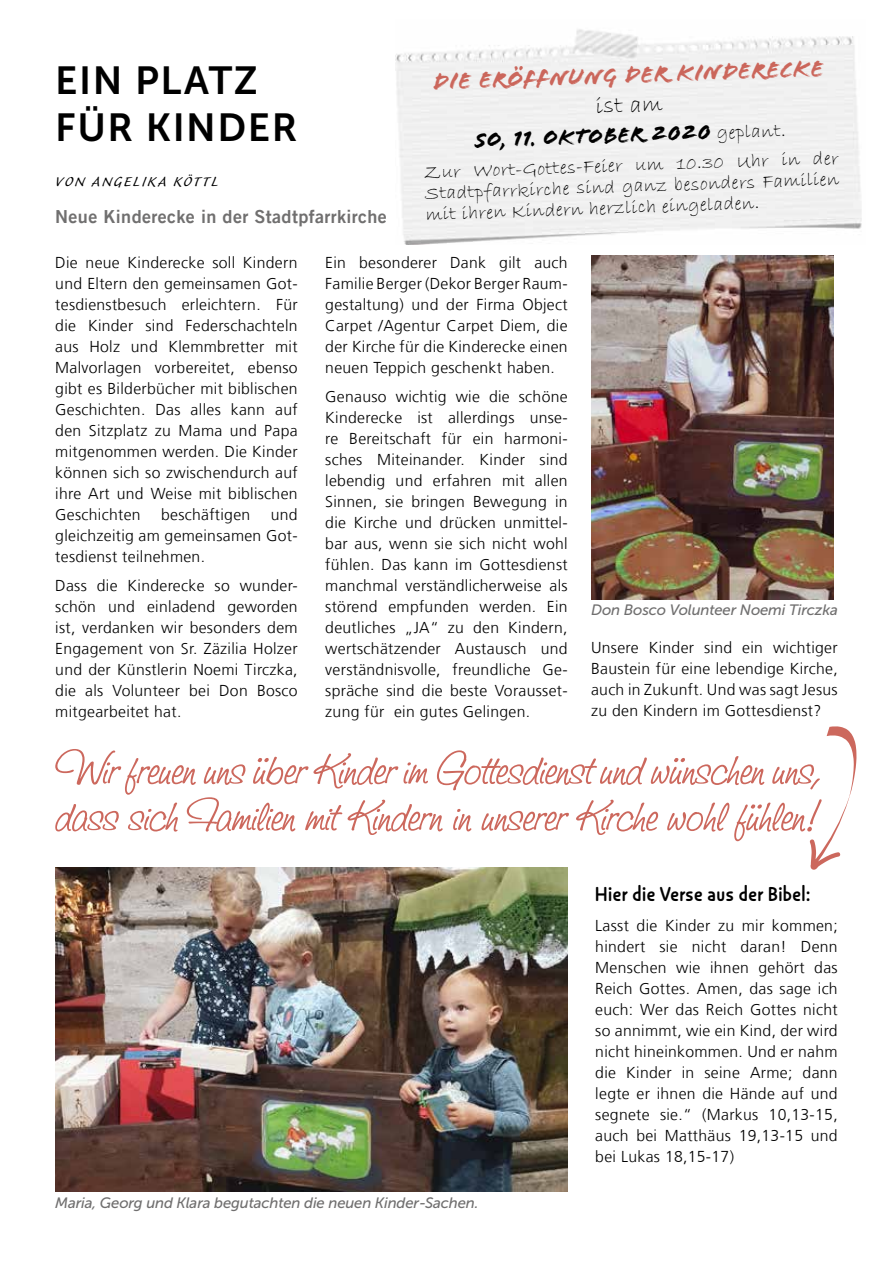
<style>
.page{position:relative;width:893px;height:1263px;background:#fff}
.page>*{position:absolute;margin:0;border:0;box-sizing:border-box;transform-origin:0 0}
.t1{font:39px/46.5px "Museo Sans 700";letter-spacing:.04em;color:#000}
.t2{font:24px "Flood Std";color:#cb665b}
.t3{font:24px "Bradley Hand ITC";color:#000}
.t4{font:22.5px "Flood Std";color:#000}
.t5{font:500 22.5px "Anca";letter-spacing:.02em;color:#000}
.t6{font:19.5px/21px "Bradley Hand ITC";color:#000;text-align:justify}
.t7{font:18px "Trade Gothic LT Com Bd 2";letter-spacing:.02em;color:#706f6f}
.t8{font:18px "Caliban Std";letter-spacing:.115em;color:#000}
.t9{font:300 15.75px/21px "Frutiger LT Com";letter-spacing:.02em;color:#000;text-align:justify}
.t10{font:italic 15px "Museo Sans 500";letter-spacing:-.01em;color:#706f6f}
.s1{font-family:"Bradley Hand ITC";font-size:19.5px}
</style>
<div class="page">
<img style="left:395px;top:29px;width:467px;height:215px">
<img style="left:591px;top:255px;width:242px;height:345px">
<img style="left:55px;top:872px;width:513px;height:320px">
<svg style="left:55px;top:749px;width:767px;height:123px"></svg>
<h1 class="t1" style="left:55px;top:57px;width:244px">EIN PLATZ<br>FÜR KINDER</h1>
<p class="t8" style="left:55px;top:173px;width:164px">VON ANGELIKA KÖTTL</p>
<p class="t7" style="left:55px;top:205px;width:333px">Neue Kinderecke in der Stadtpfarrkirche</p>
<h2 class="t2" style="left:433px;top:68px;width:392px;rotate:-2deg">Die Eröffnung der Kinderecke</h2>
<h2 class="t3" style="left:595px;top:91px;width:69px;rotate:-2deg">ist am</h2>
<h3 class="t4" style="left:474px;top:127px;width:313px;rotate:-2deg">So, 11. Oktober 2020 <span class="s1">geplant.</span></h3>
<p class="t6" style="left:424px;top:162px;width:416px;rotate:-2deg">Zur Wort-Gottes-Feier um 10.30 Uhr in der Stadtpfarrkirche sind ganz besonders Familien mit ihren Kindern herzlich eingeladen.</p>
<p class="t9" style="left:55px;top:252px;width:244px">Die neue Kinderecke soll Kindern und Eltern den gemeinsamen Got&shy;tesdienstbesuch erleichtern. Für die Kinder sind Federschachteln aus Holz und Klemmbretter mit Malvorlagen vorbereitet, ebenso gibt es Bilderbücher mit biblischen Geschichten. Das alles kann auf den Sitzplatz zu Mama und Papa mitgenommen werden. Die Kinder können sich so zwischendurch auf ihre Art und Weise mit biblischen Geschichten</p>
<p class="t9" style="left:161px;top:504px;width:91px">beschäftigen</p>
<p class="t9" style="left:55px;top:504px;width:244px;text-indent:215px">und gleichzeitig am gemeinsamen Got&shy;tesdienst teilnehmen.</p>
<p class="t9" style="left:55px;top:576px;width:244px">Dass die Kinderecke so wunder&shy;schön und einladend geworden ist, verdanken wir besonders dem Engagement von Sr. Zäzilia Holzer und der Künstlerin Noemi Tirczka, die als Volunteer bei Don Bosco mitgearbeitet hat.</p>
<p class="t9" style="left:325px;top:252px;width:244px">Ein besonderer Dank gilt auch Familie Berger (Dekor Berger Raum&shy;gestaltung) und der Firma Object Carpet /Agentur Carpet Diem, die der Kirche für die Kinderecke einen neuen Teppich geschenkt haben.</p>
<p class="t9" style="left:325px;top:387px;width:244px">Genauso wichtig wie die schöne Kinderecke ist allerdings unse&shy;re Bereitschaft für ein harmoni&shy;sches Miteinander. Kinder sind lebendig und erfahren mit allen Sinnen, sie bringen Bewegung in die Kirche und drücken unmittel&shy;bar aus, wenn sie sich nicht wohl fühlen. Das kann im Gottesdienst manchmal verständlicherweise als störend empfunden werden. Ein deutliches „JA“ zu den Kindern, wertschätzender Austausch und verständnisvolle, freundliche Ge&shy;spräche sind die beste Vorausset&shy;zung für ein gutes Gelingen.</p>
<p class="t10" style="left:591px;top:602px;width:248px">Don Bosco Volunteer Noemi Tirczka</p>
<p class="t9" style="left:591px;top:637px;width:248px">Unsere Kinder sind ein wichtiger Baustein für eine lebendige Kirche, auch in Zukunft. Und was sagt Jesus zu den Kindern im Gottesdienst?</p>
<p class="t10" style="left:55px;top:1194px;width:425px">Maria, Georg und Klara begutachten die neuen Kinder-Sachen.</p>
<h3 class="t5" style="left:595px;top:881px;width:216px">Hier die Verse aus der Bibel:</h3>
<p class="t9" style="left:595px;top:915px;width:244px">Lasst die Kinder zu mir kommen; hindert sie nicht daran! Denn Menschen wie ihnen gehört das Reich Gottes. Amen, das sage ich euch: Wer das Reich Gottes nicht so annimmt, wie ein Kind, der wird nicht hineinkommen. Und er nahm die Kinder in seine Arme; dann legte er ihnen die Hände auf und segnete sie.“ (Markus 10,13-15, auch bei Matthäus 19,13-15 und bei Lukas 18,15-17)</p>
</div>
